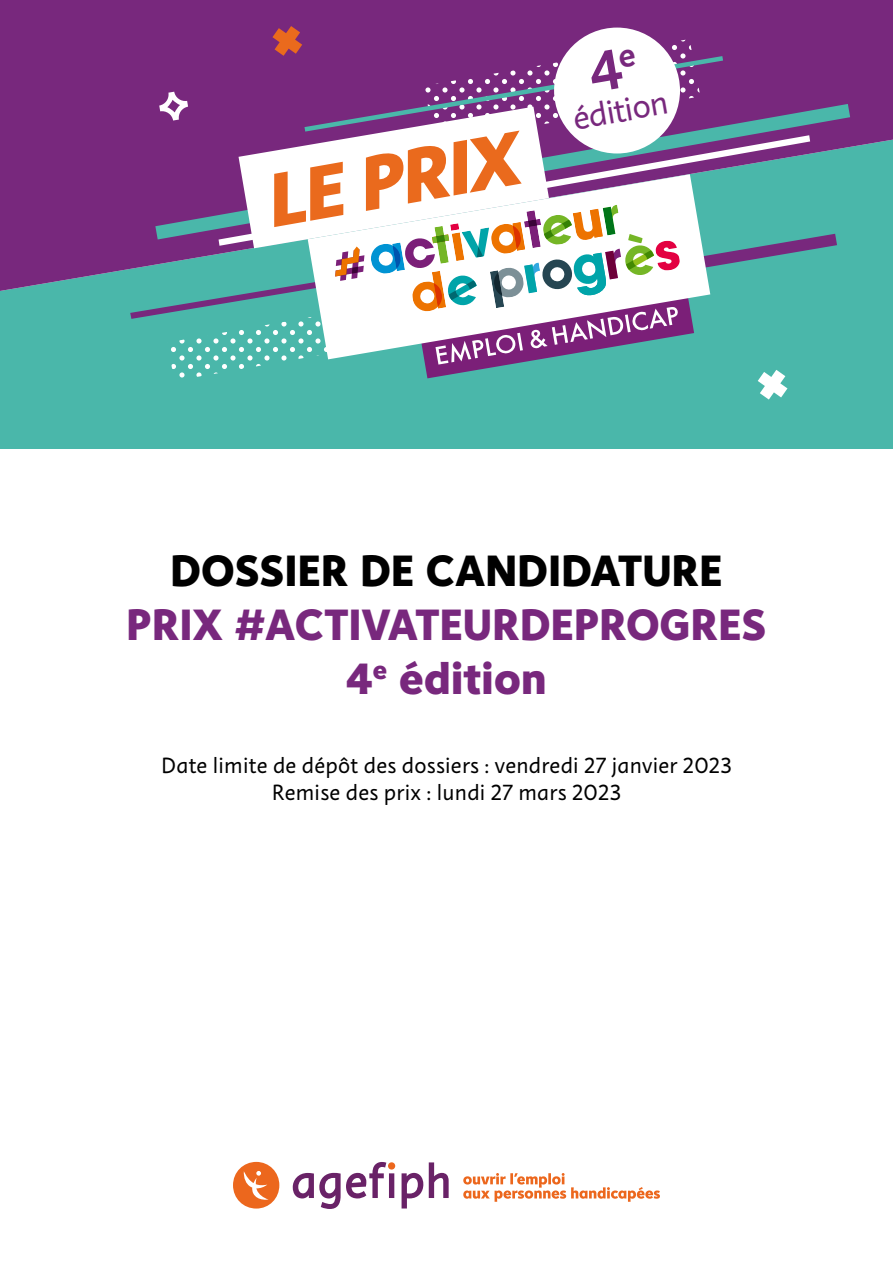
<style>
.page{position:relative;width:893px;height:1263px;background:#fff}
.page>*{position:absolute;margin:0;border:0;box-sizing:border-box;transform-origin:0 0}
.t1{font:italic 800 77.55px "Instant 5";color:#ea6a1d}
.t2{font:800 45px/54px "Instant 5";letter-spacing:.01em;color:#78287d;text-align:center}
.t3{font:800 45px "Instant 5";letter-spacing:.01em;color:#000}
.t4{font:33.75px "Instant 3";color:#78287d}
.t5{font:22.5px/27px "Instant 3";letter-spacing:.01em;color:#000;text-align:center}
</style>
<div class="page">
<div style="left:0;top:291px;width:893px;height:158px;background:#4ab7aa"></div>
<svg style="left:0;top:0;width:893px;height:291px;background:#723b83"></svg>
<svg style="left:463px;top:1173px;width:197px;height:29px"></svg>
<svg style="left:293px;top:1162px;width:156px;height:47px"></svg>
<div style="left:388px;top:1162px;width:7px;height:7px;background:#ec671d;border-radius:50%"></div>
<div style="left:233px;top:1162px;width:46px;height:46px;background:#ec671d;border-radius:50%"></div>
<svg style="left:243px;top:1171px;width:26px;height:29px"></svg>
<svg style="left:130px;top:26px;width:707px;height:374px"></svg>
<h1 class="t1" style="left:256px;top:147px;width:258px;rotate:-10deg">LE PRIX</h1>
<h3 class="t4" style="left:569px;top:98px;width:98px;rotate:-10deg">édition</h3>
<h2 class="t3" style="left:171px;top:538px;width:553px">DOSSIER DE CANDIDATURE</h2>
<h2 class="t2" style="left:127px;top:596px;width:641px">PRIX #ACTIVATEURDEPROGRES<br>4<sup>e</sup> édition</h2>
<p class="t5" style="left:161px;top:752px;width:572px">Date limite de dépôt des dossiers : vendredi 27 janvier 2023<br>Remise des prix : lundi 27 mars 2023</p>
</div>
